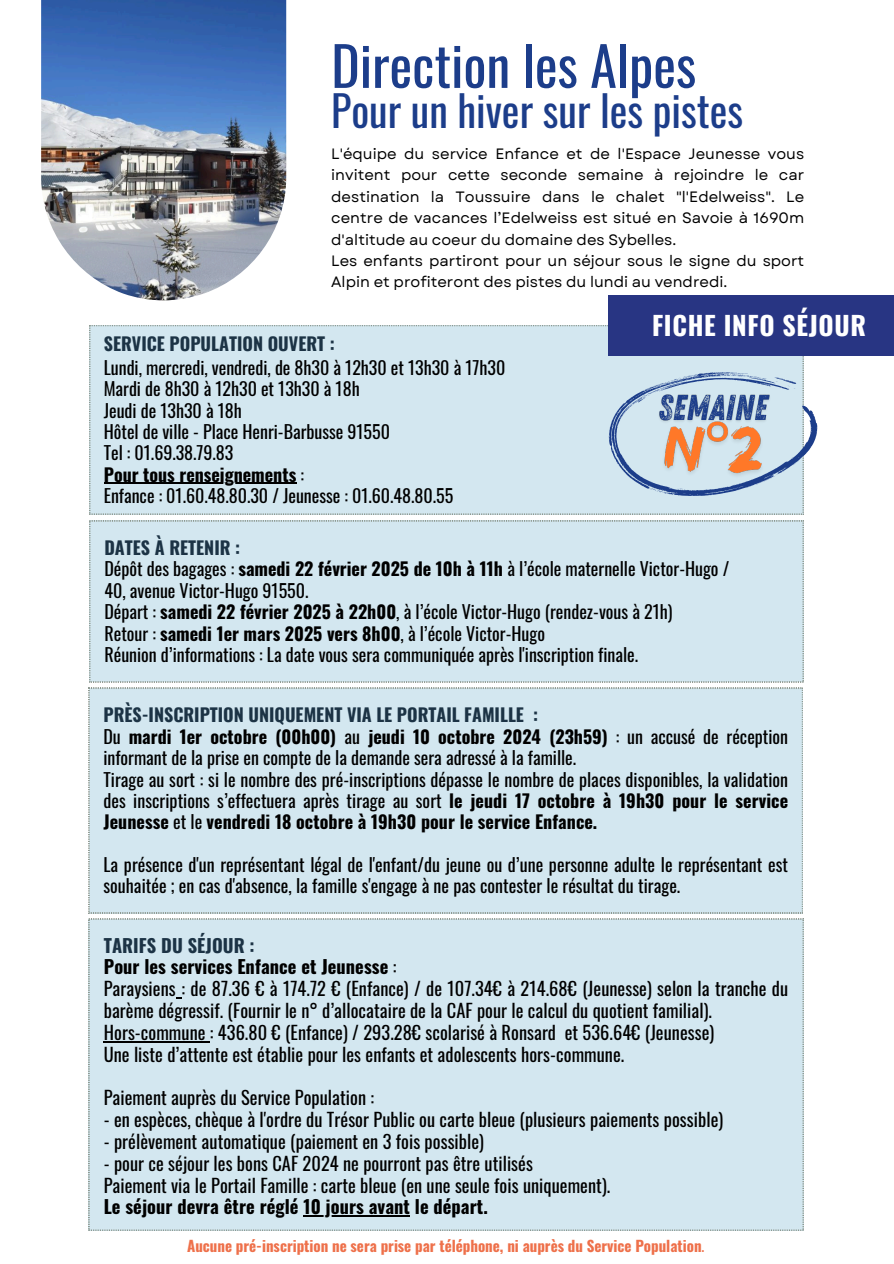
<style>
.page{position:relative;width:894px;height:1264px;background:#fff}
.page>*{position:absolute;margin:0;border:0;box-sizing:border-box;transform-origin:0 0}
.t1{font:54px "Oswald";color:#1c3d8a}
.t2{font:42px "Oswald";color:#1c3d8a}
.t3{font:700 25.95px "Oswald";letter-spacing:.025em;color:#fff}
.t4{font:18.3px/21.8px "Oswald";letter-spacing:.005em;color:#000}
.t5{font:18px/21.3px "Oswald";color:#000}
.t6{font:15px/21.3px "Garet";color:#000;text-align:justify}
.t7{font:700 15px "Oswald";color:#ee704a}
.s1{font-weight:700;color:#1c3345}
.s2{font-weight:700}
.s3{font-weight:400}
</style>
<div class="page">
<img style="left:41px;top:0;width:245px;height:300px">
<div style="left:89px;top:520px;width:714px;height:162px;background:#d3e7f0"></div>
<div style="left:89px;top:325px;width:714px;height:189px;background:#d3e7f0"></div>
<div style="left:89px;top:688px;width:713px;height:225px;background:#d3e7f0"></div>
<div style="left:89px;top:918px;width:714px;height:312px;background:#d3e7f0"></div>
<div style="left:608px;top:295px;width:285px;height:60px;background:#283583"></div>
<svg style="left:608px;top:372px;width:208px;height:123px;background:#bacfe1"></svg>
<hr style="left:104px;top:1040px;width:106px;height:2px;background:#000">
<hr style="left:303px;top:1215px;width:107px;height:1px;background:#000">
<img style="left:655px;top:386px;width:118px;height:44px">
<img style="left:657px;top:410px;width:112px;height:73px">
<hr style="left:104px;top:483px;width:192px;height:1px;background:#000">
<h3 class="t1" style="left:331px;top:23px;width:366px">Direction les Alpes</h3>
<p class="t2" style="left:331px;top:78px;width:413px">Pour un hiver sur les pistes</p>
<h6 class="t6" style="left:331px;top:143px;width:474px">L'équipe du service Enfance et de l'Espace Jeunesse vous invitent pour cette seconde semaine à rejoindre le car destination la Toussuire dans le chalet "l'Edelweiss". Le centre de vacances l’Edelweiss est situé en Savoie à 1690m d'altitude au coeur du domaine des Sybelles.</h6>
<h6 class="t6" style="left:331px;top:250px;width:474px">Les enfants partiront pour un séjour sous le signe du sport<br>Alpin et profiteront des pistes du lundi au vendredi.</h6>
<p class="t5" style="left:104px;top:331px;width:403px;line-height:23.7px"><span class="s1">SERVICE POPULATION OUVERT :<br></span>Lundi, mercredi, vendredi, de 8h30 à 12h30 et 13h30 à 17h30</p>
<p class="t5" style="left:104px;top:377px;width:351px">Mardi de 8h30 à 12h30 et 13h30 à 18h<br>Jeudi de 13h30 à 18h<br>Hôtel de ville - Place Henri-Barbusse 91550<br>Tel : 01.69.38.79.83<br><span class="s2">Pour tous renseignements</span> :<br>Enfance : 01.60.48.80.30 / Jeunesse : 01.60.48.80.55</p>
<h2 class="t3" style="left:652px;top:305px;width:215px">FICHE INFO SÉJOUR</h2>
<p class="t5" style="left:104px;top:536px;width:626px"><span class="s1">DATES À RETENIR :<br></span>Dépôt des bagages : <span class="s2">samedi 22 février 2025 de 10h à 11h</span> à l’école maternelle Victor-Hugo / 40, avenue Victor-Hugo 91550.<br>Départ : <span class="s2">samedi 22 février 2025 à 22h00</span>, à l’école Victor-Hugo (rendez-vous à 21h)<br>Retour : <span class="s2">samedi 1er mars 2025 vers 8h00</span>, à l’école Victor-Hugo<br>Réunion d’informations : La date vous sera communiquée après l'inscription finale.</p>
<h6 class="t5" style="left:103px;top:703px;width:686px"><span class="s1">PRÈS-INSCRIPTION UNIQUEMENT VIA LE PORTAIL FAMILLE :<br></span>Du <span class="s2">mardi 1er octobre (00h00)</span> au <span class="s2">jeudi 10 octobre 2024 (23h59)</span> : un accusé de réception informant de la prise en compte de la demande sera adressé à la famille.<br>Tirage au sort : si le nombre des pré-inscriptions dépasse le nombre de places disponibles, la validation des inscriptions s’effectuera après tirage au sort <span class="s2">le jeudi 17 octobre à 19h30 pour le service Jeunesse</span> et le <span class="s2">vendredi 18 octobre à 19h30 pour le service Enfance.</span></h6>
<h6 class="t5" style="left:103px;top:853px;width:686px">La présence d'un représentant légal de l'enfant/du jeune ou d’une personne adulte le représentant est souhaitée ; en cas d'absence, la famille s'engage à ne pas contester le résultat du tirage.</h6>
<p class="t4" style="left:104px;top:933px;width:685px"><span class="s1">TARIFS DU SÉJOUR :<br></span><span class="s2">Pour les services Enfance et Jeunesse</span> :<br>Paraysiens : de 87.36 € à 174.72 € (Enfance) / de 107.34€ à 214.68€ (Jeunesse) selon la tranche du barème dégressif. (Fournir le n° d’allocataire de la CAF pour le calcul du quotient familial).<br>Hors-commune : 436.80 € (Enfance) / 293.28€ scolarisé à Ronsard et 536.64€ (Jeunesse)<br>Une liste d’attente est établie pour les enfants et adolescents hors-commune.</p>
<h4 class="t4" style="left:104px;top:1086px;width:272px">Paiement auprès du Service Population :</h4>
<h4 class="t4" style="left:104px;top:1107px;width:620px">- en espèces, chèque à l'ordre du Trésor Public ou carte bleue (plusieurs paiements possible)</h4>
<h4 class="t4" style="left:104px;top:1129px;width:381px">- prélèvement automatique (paiement en 3 fois possible)</h4>
<h4 class="t4" style="left:104px;top:1151px;width:508px">- pour ce séjour les bons CAF 2024 ne pourront pas être utilisés<br>Paiement via le Portail Famille : carte bleue (en une seule fois uniquement).<br><span class="s2">Le séjour devra être réglé 10 jours avant le départ.</span></h4>
<h6 class="t7" style="left:187px;top:1233px;width:518px">Aucune pré-inscription ne sera prise par téléphone, ni auprès du Service Population<span class="s3">.</span></h6>
</div>
